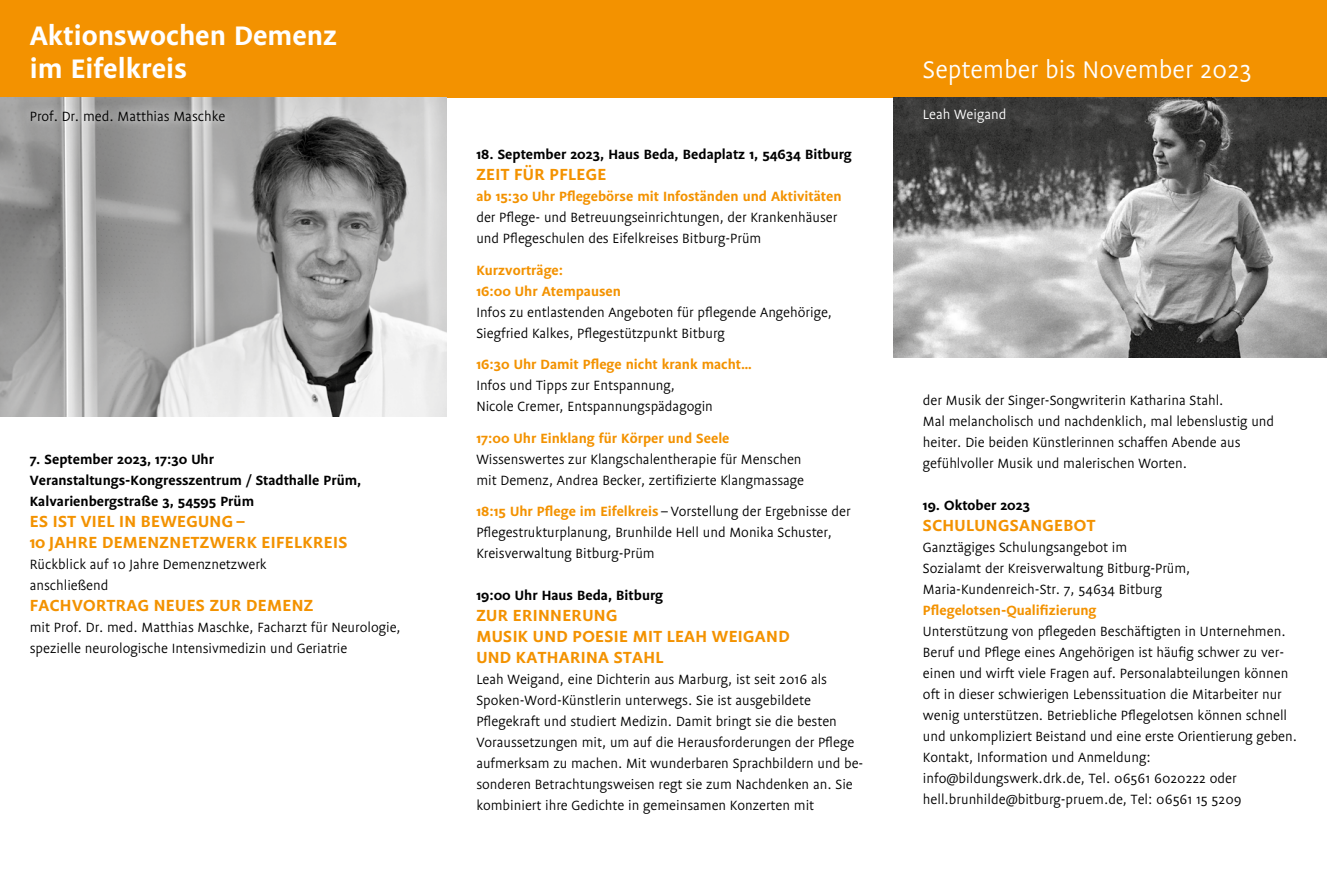
<style>
.page{position:relative;width:1327px;height:893px;background:#fff}
.page>*{position:absolute;margin:0;border:0;box-sizing:border-box;transform-origin:0 0}
.t1{font:700 30px/33px "Flex";color:#fff}
.t2{font:27px "Flex";color:#fff}
.t3{font:700 18px/21px "Flex";letter-spacing:.02em;color:#f39200}
.t4{font:15px/21px "Flex";color:#000}
.t5{font:700 15px/21px "Flex";color:#000}
.t6{font:700 15px/21px "Flex";color:#f39200}
.t7{font:15px "Flex";color:#fff}
.s1{font-weight:700;color:#f39200}
</style>
<div class="page">
<div style="left:0;top:0;width:1327px;height:98px;background:#f39200"></div>
<img style="left:0;top:98px;width:446px;height:319px">
<img style="left:893px;top:98px;width:434px;height:259px">
<svg style="left:22px;top:101px;width:212px;height:29px;background:#aaa"></svg>
<h1 class="t1" style="left:30px;top:19px;width:309px">Aktionswochen Demenz im Eifelkreis</h1>
<h2 class="t2" style="left:923px;top:54px;width:330px">September bis November 2023</h2>
<p class="t4" style="left:30px;top:106px;width:197px">Prof. Dr. med. Matthias Maschke</p>
<p class="t7" style="left:923px;top:106px;width:85px">Leah Weigand</p>
<p class="t5" style="left:30px;top:448px;width:333px">7. September 2023, 17:30 Uhr<br>Veranstaltungs-Kongresszentrum / Stadthalle Prüm,<br>Kalvarienbergstraße 3, 54595 Prüm</p>
<p class="t3" style="left:30px;top:511px;width:319px">ES IST VIEL IN BEWEGUNG –<br>10 JAHRE DEMENZNETZWERK EIFELKREIS</p>
<p class="t4" style="left:30px;top:554px;width:238px">Rückblick auf 10 Jahre Demenznetzwerk anschließend</p>
<p class="t3" style="left:30px;top:595px;width:285px">FACHVORTRAG NEUES ZUR DEMENZ</p>
<p class="t4" style="left:30px;top:617px;width:372px">mit Prof. Dr. med. Matthias Maschke, Facharzt für Neurologie, spezielle neurologische Intensivmedizin und Geriatrie</p>
<p class="t5" style="left:476px;top:144px;width:377px">18. September 2023, Haus Beda, Bedaplatz 1, 54634 Bitburg</p>
<p class="t3" style="left:476px;top:164px;width:132px">ZEIT FÜR PFLEGE</p>
<p class="t6" style="left:476px;top:186px;width:367px">ab 15:30 Uhr Pflegebörse mit Infoständen und Aktivitäten</p>
<p class="t4" style="left:476px;top:207px;width:362px">der Pflege- und Betreuungseinrichtungen, der Krankenhäuser und Pflegeschulen des Eifelkreises Bitburg-Prüm</p>
<p class="t6" style="left:476px;top:260px;width:146px">Kurzvorträge:<br>16:00 Uhr Atempausen</p>
<p class="t4" style="left:476px;top:302px;width:357px">Infos zu entlastenden Angeboten für pflegende Angehörige,<br>Siegfried Kalkes, Pflegestützpunkt Bitburg</p>
<p class="t6" style="left:476px;top:354px;width:277px">16:30 Uhr Damit Pflege nicht krank macht…</p>
<p class="t4" style="left:476px;top:375px;width:238px">Infos und Tipps zur Entspannung,<br>Nicole Cremer, Entspannungspädagogin</p>
<p class="t6" style="left:476px;top:428px;width:255px">17:00 Uhr Einklang für Körper und Seele</p>
<p class="t4" style="left:476px;top:449px;width:329px">Wissenswertes zur Klangschalentherapie für Menschen mit Demenz, Andrea Becker, zertifizierte Klangmassage</p>
<p class="t4" style="left:476px;top:501px;width:376px"><span class="s1">18:15 Uhr Pflege im Eifelkreis</span> – Vorstellung der Ergebnisse der<br>Pflegestrukturplanung, Brunhilde Hell und Monika Schuster,<br>Kreisverwaltung Bitburg-Prüm</p>
<p class="t5" style="left:476px;top:585px;width:188px">19:00 Uhr Haus Beda, Bitburg</p>
<p class="t3" style="left:476px;top:605px;width:315px">ZUR ERINNERUNG<br>MUSIK UND POESIE MIT LEAH WEIGAND<br>UND KATHARINA STAHL</p>
<p class="t4" style="left:476px;top:669px;width:388px">Leah Weigand, eine Dichterin aus Marburg, ist seit 2016 als Spoken-Word-Künstlerin unterwegs. Sie ist ausgebildete Pflegekraft und studiert Medizin. Damit bringt sie die besten Voraussetzungen mit, um auf die Herausforderungen der Pflege aufmerksam zu machen. Mit wunderbaren Sprachbildern und be&shy;sonderen Betrachtungsweisen regt sie zum Nachdenken an. Sie kombiniert ihre Gedichte in gemeinsamen Konzerten mit</p>
<p class="t4" style="left:923px;top:390px;width:353px">der Musik der Singer-Songwriterin Katharina Stahl.<br>Mal melancholisch und nachdenklich, mal lebenslustig und heiter. Die beiden Künstlerinnen schaffen Abende aus gefühlvoller Musik und malerischen Worten.</p>
<p class="t5" style="left:923px;top:495px;width:109px">19. Oktober 2023</p>
<p class="t3" style="left:923px;top:515px;width:174px">SCHULUNGSANGEBOT</p>
<p class="t4" style="left:923px;top:537px;width:269px">Ganztägiges Schulungsangebot im<br>Sozialamt der Kreisverwaltung Bitburg-Prüm,<br>Maria-Kundenreich-Str. 7, 54634 Bitburg</p>
<p class="t6" style="left:923px;top:600px;width:175px">Pflegelotsen-Qualifizierung</p>
<p class="t4" style="left:923px;top:621px;width:376px">Unterstützung von pflegeden Beschäftigten in Unternehmen.<br>Beruf und Pflege eines Angehörigen ist häufig schwer zu ver&shy;einen und wirft viele Fragen auf. Personalabteilungen können oft in dieser schwierigen Lebenssituation die Mitarbeiter nur wenig unterstützen. Betriebliche Pflegelotsen können schnell und unkompliziert Beistand und eine erste Orientierung geben.<br>Kontakt, Information und Anmeldung: info@bildungswerk.drk.de, Tel. 06561 6020222 oder hell.brunhilde@bitburg-pruem.de, Tel: 06561 15 5209</p>
</div>
